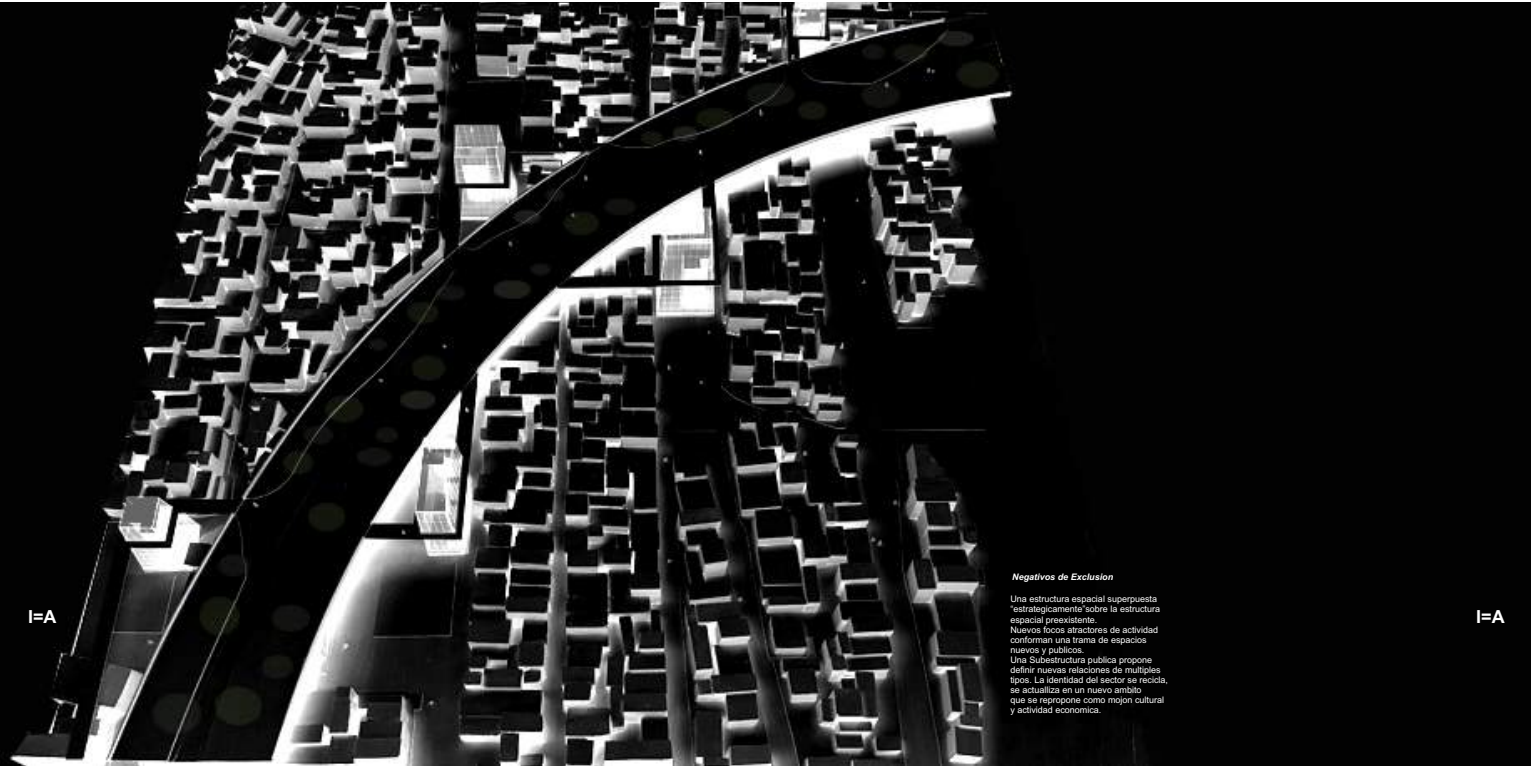
<style>
.page{position:relative;width:1531px;height:766px;background:#fff}
.page>*{position:absolute;margin:0;border:0;box-sizing:border-box;transform-origin:0 0}
.t1{font:700 18px "Arial";color:#fff}
.t2{font:9px/10.1px "Arial";color:#fff}
.t3{font:italic 700 9px "Arial";color:#fff}
</style>
<div class="page">
<img style="left:1px;top:2px;width:1530px;height:763px">
<p class="t3" style="left:1012px;top:573px;width:103px">Negativos de Exclusion</p>
<p class="t2" style="left:1010px;top:595px;width:159px">Una estructura espacial superpuesta “estrategicamente”sobre la estructura espacial preexistente.<br>Nuevos focos atractores de actividad conforman una trama de espacios nuevos y publicos.<br>Una Subestructura publica propone definir nuevas relaciones de multiples tipos. La identidad del sector se recicla, se actualliza en un nuevo ambito<br>que se repropone como mojon cultural y actividad economica.</p>
<h1 class="t1" style="left:28px;top:609px;width:30px">I=A</h1>
<h1 class="t1" style="left:1476px;top:609px;width:30px">I=A</h1>
</div>
